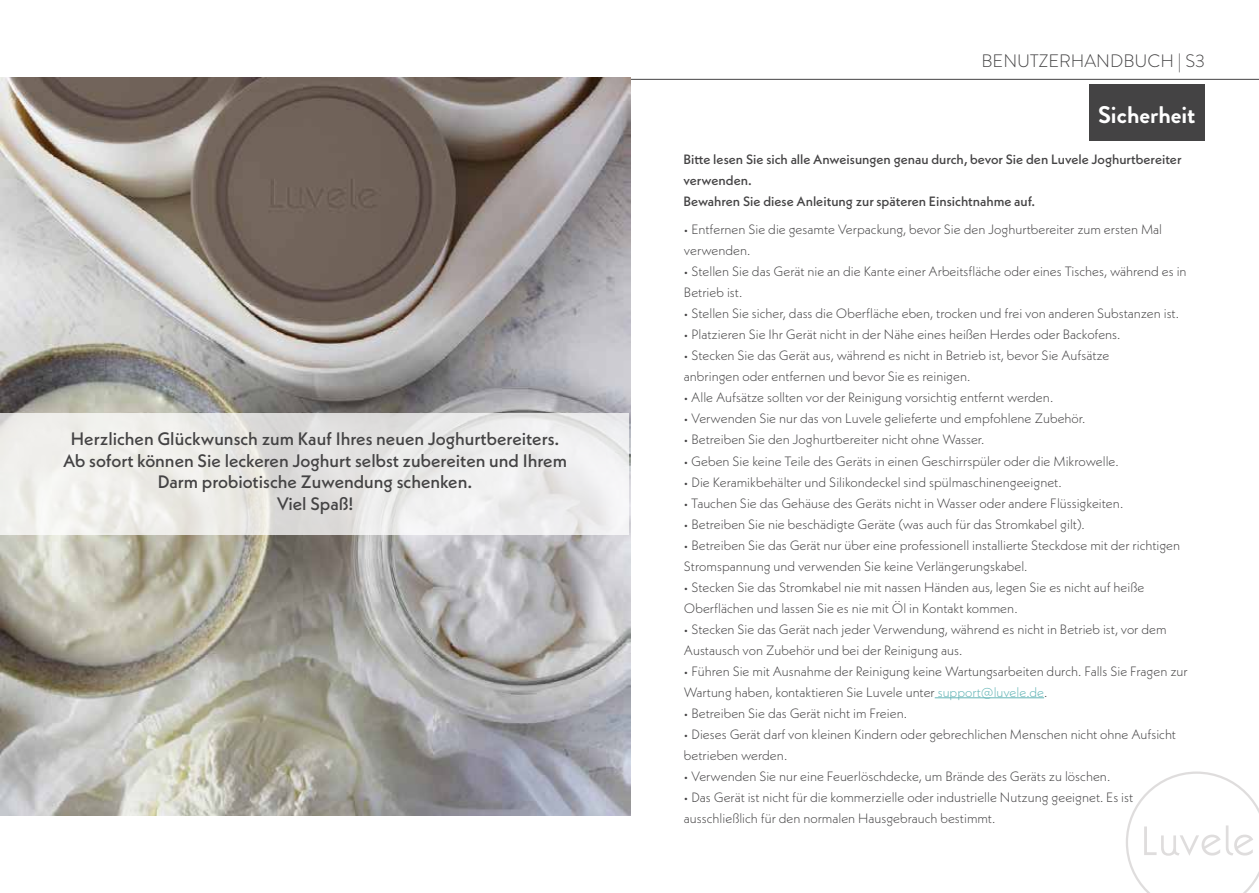
<style>
.page{position:relative;width:1259px;height:893px;background:#fff}
.page>*{position:absolute;margin:0;border:0;box-sizing:border-box;transform-origin:0 0}
.t1{font:700 24px "Brandon Grotesque";color:#fff}
.t2{font:500 18px/21.6px "Neue Kabel";color:#444344;text-align:center}
.t3{font:300 18px "Brandon Grotesque";color:#444344}
.t4{font:300 13.5px/21px "Neue Kabel";color:#444344}
.t5{font:500 13.5px/21px "Neue Kabel";color:#444344}
.s1{color:#64b5b6}
</style>
<div class="page">
<svg style="left:1126px;top:771px;width:133px;height:122px"></svg>
<hr style="left:0;top:79px;width:1259px;height:1px;background:#444344">
<img style="left:1px;top:77px;width:629px;height:738px">
<svg style="left:1px;top:414px;width:628px;height:121px;fill:#edecea"></svg>
<div style="left:1089px;top:85px;width:116px;height:56px;background:#444344"></div>
<hr style="left:934px;top:697px;width:110px;height:1px;background:#64b5b6">
<h2 class="t2" style="left:63px;top:428px;width:505px">Herzlichen Glückwunsch zum Kauf Ihres neuen Joghurtbereiters.<br>Ab sofort können Sie leckeren Joghurt selbst zubereiten und Ihrem Darm probiotische Zuwendung schenken.<br>Viel Spaß!</h2>
<h2 class="t3" style="left:981px;top:48px;width:225px">BENUTZERHANDBUCH | S3</h2>
<h1 class="t1" style="left:1098px;top:98px;width:99px">Sicherheit</h1>
<p class="t5" style="left:683px;top:149px;width:499px">Bitte lesen Sie sich alle Anweisungen genau durch, bevor Sie den Luvele Joghurtbereiter verwenden.<br>Bewahren Sie diese Anleitung zur späteren Einsichtnahme auf.</p>
<p class="t4" style="left:684px;top:219px;width:480px">• Entfernen Sie die gesamte Verpackung, bevor Sie den Joghurtbereiter zum ersten Mal verwenden.</p>
<p class="t4" style="left:684px;top:261px;width:504px">• Stellen Sie das Gerät nie an die Kante einer Arbeitsfläche oder eines Tisches, während es in<br>Betrieb ist.</p>
<p class="t4" style="left:684px;top:303px;width:496px">• Stellen Sie sicher, dass die Oberfläche eben, trocken und frei von anderen Substanzen ist.</p>
<p class="t4" style="left:684px;top:324px;width:438px">• Platzieren Sie Ihr Gerät nicht in der Nähe eines heißen Herdes oder Backofens.</p>
<p class="t4" style="left:684px;top:345px;width:427px">• Stecken Sie das Gerät aus, während es nicht in Betrieb ist, bevor Sie Aufsätze anbringen oder entfernen und bevor Sie es reinigen.</p>
<p class="t4" style="left:684px;top:387px;width:371px">• Alle Aufsätze sollten vor der Reinigung vorsichtig entfernt werden.</p>
<p class="t4" style="left:684px;top:408px;width:403px">• Verwenden Sie nur das von Luvele gelieferte und empfohlene Zubehör.</p>
<p class="t4" style="left:684px;top:429px;width:302px">• Betreiben Sie den Joghurtbereiter nicht ohne Wasser.</p>
<p class="t4" style="left:684px;top:450px;width:436px">• Geben Sie keine Teile des Geräts in einen Geschirrspüler oder die Mikrowelle.</p>
<p class="t4" style="left:684px;top:471px;width:379px">• Die Keramikbehälter und Silikondeckel sind spülmaschinengeeignet.</p>
<p class="t4" style="left:684px;top:492px;width:441px">• Tauchen Sie das Gehäuse des Geräts nicht in Wasser oder andere Flüssigkeiten.</p>
<p class="t4" style="left:684px;top:513px;width:402px">• Betreiben Sie nie beschädigte Geräte (was auch für das Stromkabel gilt).</p>
<p class="t4" style="left:684px;top:534px;width:498px">• Betreiben Sie das Gerät nur über eine professionell installierte Steckdose mit der richtigen<br>Stromspannung und verwenden Sie keine Verlängerungskabel.</p>
<p class="t4" style="left:684px;top:576px;width:462px">• Stecken Sie das Stromkabel nie mit nassen Händen aus, legen Sie es nicht auf heiße<br>Oberflächen und lassen Sie es nie mit Öl in Kontakt kommen.</p>
<p class="t4" style="left:684px;top:618px;width:484px">• Stecken Sie das Gerät nach jeder Verwendung, während es nicht in Betrieb ist, vor dem<br>Austausch von Zubehör und bei der Reinigung aus.</p>
<p class="t4" style="left:684px;top:660px;width:505px">• Führen Sie mit Ausnahme der Reinigung keine Wartungsarbeiten durch. Falls Sie Fragen zur<br>Wartung haben, kontaktieren Sie Luvele unter <span class="s1">support@luvele.de</span>.</p>
<p class="t4" style="left:684px;top:702px;width:225px">• Betreiben Sie das Gerät nicht im Freien.</p>
<p class="t4" style="left:684px;top:723px;width:494px">• Dieses Gerät darf von kleinen Kindern oder gebrechlichen Menschen nicht ohne Aufsicht betrieben werden.</p>
<p class="t4" style="left:684px;top:765px;width:428px">• Verwenden Sie nur eine Feuerlöschdecke, um Brände des Geräts zu löschen.</p>
<p class="t4" style="left:684px;top:786px;width:451px">• Das Gerät ist nicht für die kommerzielle oder industrielle Nutzung geeignet. Es ist ausschließlich für den normalen Hausgebrauch bestimmt.</p>
</div>
